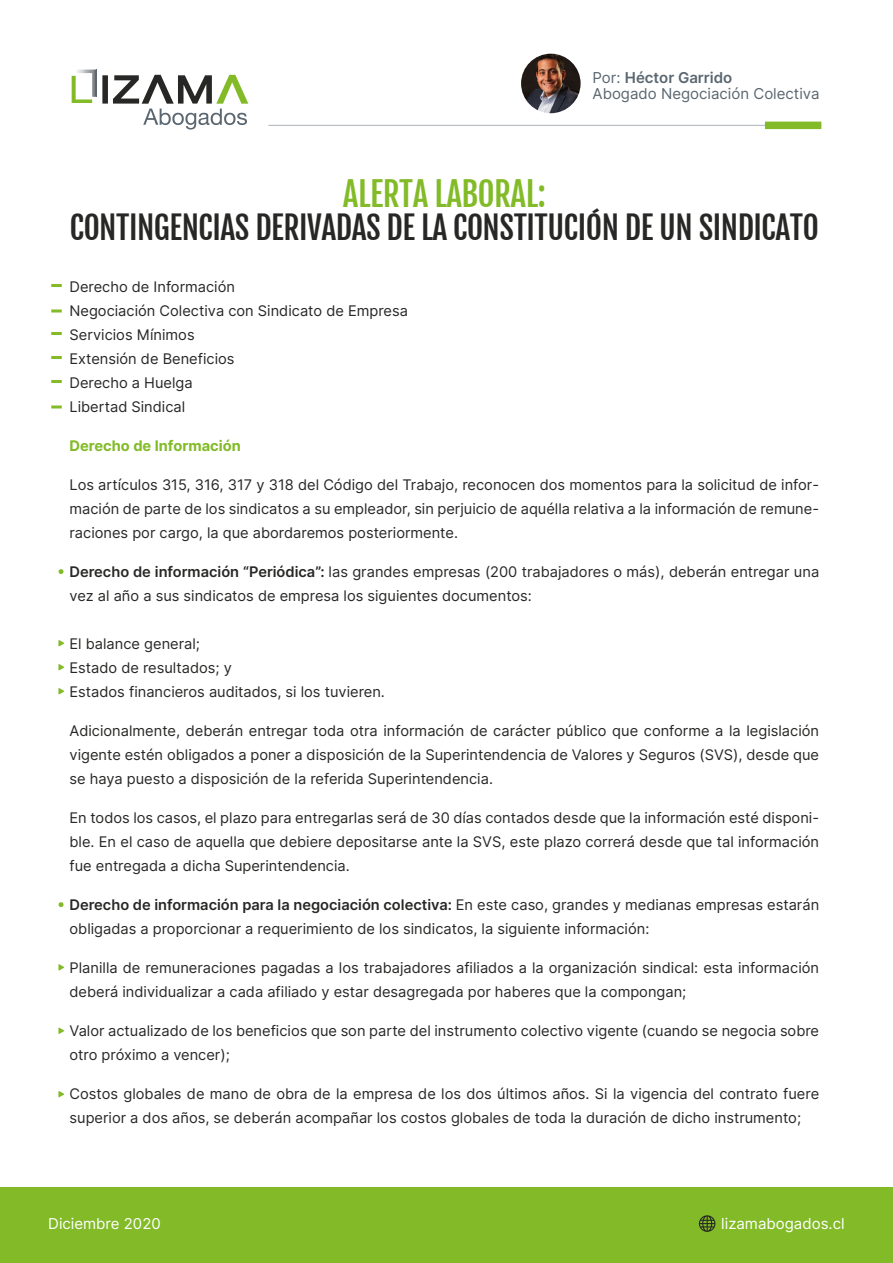
<style>
.page{position:relative;width:893px;height:1263px;background:#fff}
.page>*{position:absolute;margin:0;border:0;box-sizing:border-box;transform-origin:0 0}
.t1{font:33px "Fjalla One";letter-spacing:-.015em;color:#82bb27}
.t2{font:31.5px "Fjalla One";letter-spacing:-.015em;color:#272726}
.t3{font:15px/15.8px "Inter";color:#5a6670}
.t4{font:15px "Inter";color:#fff}
.t5{font:14.7px/24px "Inter";color:#272726}
.t6{font:700 14.7px "Inter";color:#82bb27}
.s1{font-weight:600}
</style>
<div class="page">
<div style="left:0;top:1187px;width:893px;height:76px;background:#82bb27"></div>
<svg style="left:699px;top:1215px;width:16px;height:17px"></svg>
<svg style="left:72px;top:70px;width:25px;height:33px"></svg>
<div style="left:102px;top:75px;width:6px;height:29px;border:2px solid #272726"></div>
<svg style="left:113px;top:74px;width:136px;height:56px"></svg>
<hr style="left:268px;top:125px;width:553px;height:1px;background:#5a6670">
<svg style="left:51px;top:284px;width:11px;height:3px"></svg>
<svg style="left:51px;top:309px;width:11px;height:3px"></svg>
<svg style="left:51px;top:332px;width:11px;height:3px"></svg>
<svg style="left:51px;top:356px;width:11px;height:3px"></svg>
<svg style="left:51px;top:380px;width:11px;height:3px"></svg>
<svg style="left:51px;top:405px;width:11px;height:3px"></svg>
<img style="left:521px;top:54px;width:60px;height:59px;border-radius:30px">
<div style="left:765px;top:122px;width:56px;height:7px;background:#82bb27"></div>
<svg style="left:59px;top:569px;width:5px;height:5px"></svg>
<svg style="left:59px;top:902px;width:5px;height:5px"></svg>
<svg style="left:58px;top:640px;width:6px;height:6px"></svg>
<svg style="left:58px;top:664px;width:6px;height:6px"></svg>
<svg style="left:58px;top:688px;width:6px;height:6px"></svg>
<svg style="left:58px;top:964px;width:6px;height:7px"></svg>
<svg style="left:58px;top:1027px;width:6px;height:7px"></svg>
<svg style="left:58px;top:1091px;width:6px;height:6px"></svg>
<p class="t3" style="left:592px;top:69px;width:229px">Por: <span class="s1">Héctor Garrido<br></span>Abogado Negociación Colectiva</p>
<h1 class="t1" style="left:343px;top:174px;width:204px">ALERTA LABORAL:</h1>
<h2 class="t2" style="left:70px;top:208px;width:751px">CONTINGENCIAS DERIVADAS DE LA CONSTITUCIÓN DE UN SINDICATO</h2>
<p class="t5" style="left:70px;top:274px;width:340px">Derecho de Información<br>Negociación Colectiva con Sindicato de Empresa<br>Servicios Mínimos<br>Extensión de Beneficios<br>Derecho a Huelga<br>Libertad Sindical</p>
<p class="t6" style="left:70px;top:435px;width:173px">Derecho de Información</p>
<p class="t5" style="left:70px;top:472px;width:751px;text-align:justify">Los artículos 315, 316, 317 y 318 del Código del Trabajo, reconocen dos momentos para la solicitud de infor&shy;mación de parte de los sindicatos a su empleador, sin perjuicio de aquélla relativa a la información de remune&shy;raciones por cargo, la que abordaremos posteriormente.</p>
<p class="t5" style="left:70px;top:559px;width:751px"><span class="s1">Derecho de información “Periódica”:</span> las grandes empresas (200 trabajadores o más), deberán entregar una vez al año a sus sindicatos de empresa los siguientes documentos:</p>
<p class="t5" style="left:70px;top:631px;width:317px">El balance general;<br>Estado de resultados; y<br>Estados financieros auditados, si los tuvieren.</p>
<p class="t5" style="left:70px;top:718px;width:751px;text-align:justify">Adicionalmente, deberán entregar toda otra información de carácter público que conforme a la legislación vigente estén obligados a poner a disposición de la Superintendencia de Valores y Seguros (SVS), desde que se haya puesto a disposición de la referida Superintendencia.</p>
<p class="t5" style="left:70px;top:805px;width:751px;text-align:justify">En todos los casos, el plazo para entregarlas será de 30 días contados desde que la información esté disponi&shy;ble. En el caso de aquella que debiere depositarse ante la SVS, este plazo correrá desde que tal información fue entregada a dicha Superintendencia.</p>
<p class="t5" style="left:70px;top:892px;width:751px"><span class="s1">Derecho de información para la negociación colectiva:</span> En este caso, grandes y medianas empresas estarán obligadas a proporcionar a requerimiento de los sindicatos, la siguiente información:</p>
<p class="t5" style="left:70px;top:955px;width:751px">Planilla de remuneraciones pagadas a los trabajadores afiliados a la organización sindical: esta información deberá individualizar a cada afiliado y estar desagregada por haberes que la compongan;</p>
<p class="t5" style="left:70px;top:1018px;width:751px">Valor actualizado de los beneficios que son parte del instrumento colectivo vigente (cuando se negocia sobre otro próximo a vencer);</p>
<p class="t5" style="left:70px;top:1081px;width:751px">Costos globales de mano de obra de la empresa de los dos últimos años. Si la vigencia del contrato fuere superior a dos años, se deberán acompañar los costos globales de toda la duración de dicho instrumento;</p>
<p class="t4" style="left:48px;top:1213px;width:114px">Diciembre 2020</p>
<p class="t4" style="left:721px;top:1212px;width:125px">lizamabogados.cl</p>
</div>
